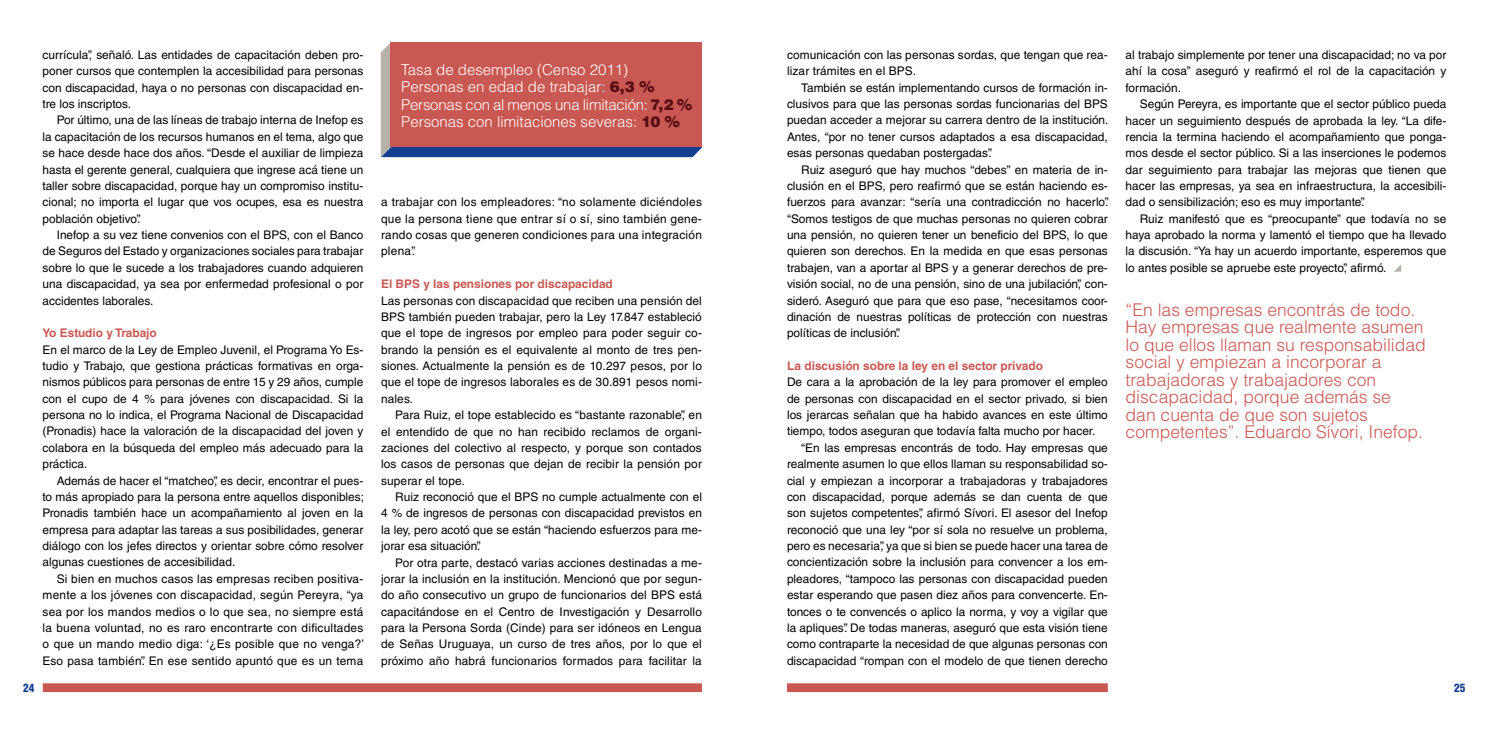
<style>
.page{position:relative;width:1489px;height:745px;background:#fff}
.page>*{position:absolute;margin:0;border:0;box-sizing:border-box;transform-origin:0 0}
.t1{font:300 17.5px/17.5px "Helvetica LT Std";color:#ca5852}
.t2{font:300 15px/17.5px "Helvetica LT Std";color:#fff}
.t3{font:11.88px/16.4px "Helvetica LT Std";color:#000;text-align:justify}
.t4{font:700 11.88px "Helvetica LT Std";color:#ca5852}
.t5{font:900 condensed 11.25px "Helvetica LT Std";color:#143f90}
.s1{font-weight:900;color:#560e18}
</style>
<div class="page">
<div style="left:43px;top:682px;width:659px;height:9px;background:#ca5852"></div>
<svg style="left:381px;top:43px;width:321px;height:114px;background:#3d5d98"></svg>
<div style="left:390px;top:43px;width:312px;height:104px;background:#ca5852"></div>
<div style="left:787px;top:682px;width:320px;height:9px;background:#ca5852"></div>
<svg style="left:1394px;top:265px;width:6px;height:6px"></svg>
<p class="t3" style="left:43px;top:46px;width:322px">currícula”, señaló. Las entidades de capacitación deben pro&shy;poner cursos que contemplen la accesibilidad para personas con discapacidad, haya o no personas con discapacidad en&shy;tre los inscriptos.</p>
<p class="t3" style="left:43px;top:112px;width:322px;text-indent:14px">Por último, una de las líneas de trabajo interna de Inefop es la capacitación de los recursos humanos en el tema, algo que se hace desde hace dos años. “Desde el auxiliar de limpieza hasta el gerente general, cualquiera que ingrese acá tiene un taller sobre discapacidad, porque hay un compromiso institu&shy;cional; no importa el lugar que vos ocupes, esa es nuestra población objetivo”.</p>
<p class="t3" style="left:43px;top:226px;width:322px;text-indent:14px">Inefop a su vez tiene convenios con el BPS, con el Banco de Seguros del Estado y organizaciones sociales para trabajar sobre lo que le sucede a los trabajadores cuando adquieren una discapacidad, ya sea por enfermedad profesional o por accidentes laborales.</p>
<p class="t4" style="left:43px;top:325px;width:116px">Yo Estudio y Trabajo</p>
<p class="t3" style="left:43px;top:341px;width:322px">En el marco de la Ley de Empleo Juvenil, el Programa Yo Es&shy;tudio y Trabajo, que gestiona prácticas formativas en orga&shy;nismos públicos para personas de entre 15 y 29 años, cumple con el cupo de 4 % para jóvenes con discapacidad. Si la persona no lo indica, el Programa Nacional de Discapacidad (Pronadis) hace la valoración de la discapacidad del joven y colabora en la búsqueda del empleo más adecuado para la práctica.</p>
<p class="t3" style="left:43px;top:472px;width:323px;text-indent:14px">Además de hacer el “matcheo”, es decir, encontrar el pues&shy;to más apropiado para la persona entre aquellos disponibles; Pronadis también hace un acompañamiento al joven en la empresa para adaptar las tareas a sus posibilidades, generar diálogo con los jefes directos y orientar sobre cómo resolver algunas cuestiones de accesibilidad.</p>
<p class="t3" style="left:43px;top:570px;width:323px;text-indent:14px">Si bien en muchos casos las empresas reciben positiva&shy;mente a los jóvenes con discapacidad, según Pereyra, “ya sea por los mandos medios o lo que sea, no siempre está la buena voluntad, no es raro encontrarte con dificultades o que un mando medio diga: ‘¿Es posible que no venga?’ Eso pasa también”. En ese sentido apuntó que es un tema</p>
<p class="t2" style="left:401px;top:60px;width:292px">Tasa de desempleo (Censo 2011)<br>Personas en edad de trabajar: <span class="s1">6,3 % </span>Personas con al menos una limitación: <span class="s1">7,2 % </span>Personas con limitaciones severas: <span class="s1">10 %</span></p>
<p class="t3" style="left:381px;top:194px;width:322px">a trabajar con los empleadores: “no solamente diciéndoles que la persona tiene que entrar sí o sí, sino también gene&shy;rando cosas que generen condiciones para una integración plena”.</p>
<p class="t4" style="left:381px;top:276px;width:233px">El BPS y las pensiones por discapacidad</p>
<p class="t3" style="left:381px;top:292px;width:322px">Las personas con discapacidad que reciben una pensión del BPS también pueden trabajar, pero la Ley 17.847 estableció que el tope de ingresos por empleo para poder seguir co&shy;brando la pensión es el equivalente al monto de tres pen&shy;siones. Actualmente la pensión es de 10.297 pesos, por lo que el tope de ingresos laborales es de 30.891 pesos nomi&shy;nales.</p>
<p class="t3" style="left:381px;top:406px;width:322px;text-indent:14px">Para Ruiz, el tope establecido es “bastante razonable”, en el entendido de que no han recibido reclamos de organi&shy;zaciones del colectivo al respecto, y porque son contados los casos de personas que dejan de recibir la pensión por superar el tope.</p>
<p class="t3" style="left:381px;top:488px;width:322px;text-indent:14px">Ruiz reconoció que el BPS no cumple actualmente con el 4 % de ingresos de personas con discapacidad previstos en la ley, pero acotó que se están “haciendo esfuerzos para me&shy;jorar esa situación”.</p>
<p class="t3" style="left:381px;top:553px;width:322px;text-indent:14px">Por otra parte, destacó varias acciones destinadas a me&shy;jorar la inclusión en la institución. Mencionó que por segun&shy;do año consecutivo un grupo de funcionarios del BPS está capacitándose en el Centro de Investigación y Desarrollo para la Persona Sorda (Cinde) para ser idóneos en Lengua de Señas Uruguaya, un curso de tres años, por lo que el próximo año habrá funcionarios formados para facilitar la</p>
<p class="t3" style="left:787px;top:46px;width:322px">comunicación con las personas sordas, que tengan que rea&shy;lizar trámites en el BPS.</p>
<p class="t3" style="left:787px;top:79px;width:323px;text-indent:14px">También se están implementando cursos de formación in&shy;clusivos para que las personas sordas funcionarias del BPS puedan acceder a mejorar su carrera dentro de la institución.<br>Antes, “por no tener cursos adaptados a esa discapacidad, esas personas quedaban postergadas”.</p>
<p class="t3" style="left:787px;top:161px;width:323px;text-indent:14px">Ruiz aseguró que hay muchos “debes” en materia de in&shy;clusión en el BPS, pero reafirmó que se están haciendo es&shy;fuerzos para avanzar: “sería una contradicción no hacerlo”. “Somos testigos de que muchas personas no quieren cobrar una pensión, no quieren tener un beneficio del BPS, lo que quieren son derechos. En la medida en que esas personas trabajen, van a aportar al BPS y a generar derechos de pre&shy;visión social, no de una pensión, sino de una jubilación”, con&shy;sideró. Aseguró que para que eso pase, “necesitamos coor&shy;dinación de nuestras políticas de protección con nuestras políticas de inclusión”.</p>
<p class="t4" style="left:787px;top:358px;width:257px">La discusión sobre la ley en el sector privado</p>
<p class="t3" style="left:787px;top:374px;width:322px">De cara a la aprobación de la ley para promover el empleo de personas con discapacidad en el sector privado, si bien los jerarcas señalan que ha habido avances en este último tiempo, todos aseguran que todavía falta mucho por hacer.</p>
<p class="t3" style="left:787px;top:439px;width:322px;text-indent:14px">“En las empresas encontrás de todo. Hay empresas que realmente asumen lo que ellos llaman su responsabilidad so&shy;cial y empiezan a incorporar a trabajadoras y trabajadores con discapacidad, porque además se dan cuenta de que son sujetos competentes”, afirmó Sívori. El asesor del Inefop reconoció que una ley “por sí sola no resuelve un problema, pero es necesaria”, ya que si bien se puede hacer una tarea de concientización sobre la inclusión para convencer a los em&shy;pleadores, “tampoco las personas con discapacidad pueden estar esperando que pasen diez años para convencerte. En&shy;tonces o te convencés o aplico la norma, y voy a vigilar que la apliques”. De todas maneras, aseguró que esta visión tiene como contraparte la necesidad de que algunas personas con discapacidad “rompan con el modelo de que tienen derecho</p>
<p class="t3" style="left:1125px;top:47px;width:322px">al trabajo simplemente por tener una discapacidad; no va por ahí la cosa” aseguró y reafirmó el rol de la capacitación y formación.</p>
<p class="t3" style="left:1125px;top:96px;width:322px;text-indent:14px">Según Pereyra, es importante que el sector público pueda hacer un seguimiento después de aprobada la ley. “La dife&shy;rencia la termina haciendo el acompañamiento que ponga&shy;mos desde el sector público. Si a las inserciones le podemos dar seguimiento para trabajar las mejoras que tienen que hacer las empresas, ya sea en infraestructura, la accesibili&shy;dad o sensibilización; eso es muy importante”.</p>
<p class="t3" style="left:1125px;top:210px;width:322px;text-indent:14px">Ruiz manifestó que es “preocupante” que todavía no se haya aprobado la norma y lamentó el tiempo que ha llevado la discusión. “Ya hay un acuerdo importante, esperemos que lo antes posible se apruebe este proyecto”, afirmó.</p>
<p class="t1" style="left:1125px;top:300px;width:302px">“En las empresas encontrás de todo.<br>Hay empresas que realmente asumen lo que ellos llaman su responsabilidad social y empiezan a incorporar a trabajadoras y trabajadores con discapacidad, porque además se<br>dan cuenta de que son sujetos competentes”. Eduardo Sívori, Inefop.</p>
<p class="t5" style="left:23px;top:679px;width:13px">24</p>
<p class="t5" style="left:1453px;top:680px;width:13px">25</p>
</div>
